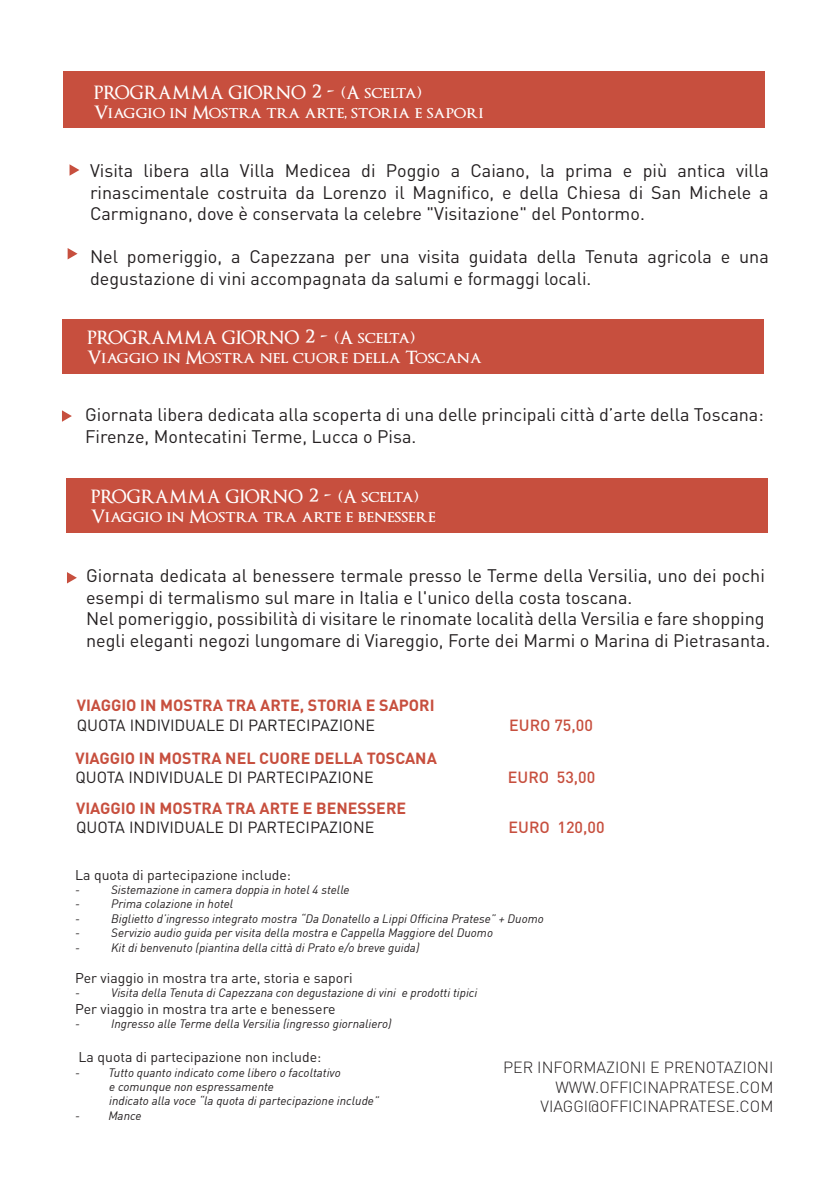
<style>
.page{position:relative;width:840px;height:1191px;background:#fff}
.page>*{position:absolute;margin:0;border:0;box-sizing:border-box;transform-origin:0 0}
.t1{font:18px/21.6px "DIN";color:#231f20}
.t2{font:600 18px/20px "Optimus Princeps";color:#fff}
.t3{font:700 16px "DIN";color:#c74f3e}
.t4{font:16px "DIN";color:#231f20}
.t5{font:300 16px/19.2px "DIN";color:#231f20;text-align:right}
.t6{font:500 16px "DIN";color:#c74f3e}
.t7{font:14px "DIN";color:#231f20}
.t8{font:italic 12px/14.4px "DIN";color:#231f20}
.s1{font-size:22px}
.s2{font-size:24px}
</style>
<div class="page">
<div style="left:63px;top:72px;width:701px;height:56px;background:#c74f3e"></div>
<svg style="left:62px;top:410px;width:10px;height:12px"></svg>
<svg style="left:67px;top:572px;width:10px;height:11px"></svg>
<svg style="left:69px;top:164px;width:10px;height:12px"></svg>
<svg style="left:68px;top:248px;width:9px;height:11px"></svg>
<div style="left:62px;top:319px;width:701px;height:55px;background:#c74f3e"></div>
<div style="left:66px;top:478px;width:700px;height:55px;background:#c74f3e"></div>
<p class="t2" style="left:94px;top:83px;width:391px">PROGRAMMA GIORNO <span class="s1">2</span> <span class="s2">-</span> (A scelta)<br>Viaggio in Mostra tra arte, storia e sapori</p>
<p class="t1" style="left:90px;top:160px;width:680px;text-align:justify">Visita libera alla Villa Medicea di Poggio a Caiano, la prima e più antica villa rinascimentale costruita da Lorenzo il Magnifico, e della Chiesa di San Michele a Carmignano, dove è conservata la celebre "Visitazione" del Pontormo.</p>
<p class="t1" style="left:90px;top:246px;width:680px">Nel pomeriggio, a Capezzana per una visita guidata della Tenuta agricola e una degustazione di vini accompagnata da salumi e formaggi locali.</p>
<p class="t2" style="left:87px;top:328px;width:396px">PROGRAMMA GIORNO <span class="s1">2</span> <span class="s2">-</span> (A scelta)<br>Viaggio in Mostra nel cuore della Toscana</p>
<p class="t1" style="left:85px;top:404px;width:679px">Giornata libera dedicata alla scoperta di una delle principali città d’arte della Toscana:<br>Firenze, Montecatini Terme, Lucca o Pisa.</p>
<p class="t2" style="left:91px;top:487px;width:346px">PROGRAMMA GIORNO <span class="s1">2</span> <span class="s2">-</span> (A scelta)<br>Viaggio in Mostra tra arte e benessere</p>
<p class="t1" style="left:86px;top:565px;width:685px">Giornata dedicata al benessere termale presso le Terme della Versilia, uno dei pochi esempi di termalismo sul mare in Italia e l'unico della costa toscana.<br>Nel pomeriggio, possibilità di visitare le rinomate località della Versilia e fare shopping negli eleganti negozi lungomare di Viareggio, Forte dei Marmi o Marina di Pietrasanta.</p>
<p class="t3" style="left:77px;top:695px;width:359px">VIAGGIO IN MOSTRA TRA ARTE, STORIA E SAPORI</p>
<p class="t4" style="left:77px;top:715px;width:299px">QUOTA INDIVIDUALE DI PARTECIPAZIONE</p>
<p class="t6" style="left:509px;top:714px;width:85px">EURO 75,00</p>
<p class="t3" style="left:75px;top:747px;width:363px">VIAGGIO IN MOSTRA NEL CUORE DELLA TOSCANA</p>
<p class="t4" style="left:75px;top:768px;width:299px">QUOTA INDIVIDUALE DI PARTECIPAZIONE</p>
<p class="t6" style="left:507px;top:766px;width:89px">EURO 53,00</p>
<p class="t3" style="left:76px;top:797px;width:331px">VIAGGIO IN MOSTRA TRA ARTE E BENESSERE</p>
<p class="t4" style="left:76px;top:818px;width:299px">QUOTA INDIVIDUALE DI PARTECIPAZIONE</p>
<p class="t6" style="left:508px;top:816px;width:97px">EURO 120,00</p>
<p class="t7" style="left:75px;top:866px;width:217px">La quota di partecipazione include:</p>
<p class="t8" style="left:75px;top:882px;width:6px">-</p>
<p class="t8" style="left:111px;top:882px;width:240px">Sistemazione in camera doppia in hotel 4 stelle</p>
<p class="t8" style="left:75px;top:896px;width:6px">-</p>
<p class="t8" style="left:111px;top:896px;width:123px">Prima colazione in hotel</p>
<p class="t8" style="left:75px;top:911px;width:6px">-</p>
<p class="t8" style="left:111px;top:911px;width:434px">Biglietto d’ingresso integrato mostra “Da Donatello a Lippi Officina Pratese” + Duomo</p>
<p class="t8" style="left:75px;top:925px;width:6px">-</p>
<p class="t8" style="left:111px;top:925px;width:383px">Servizio audio guida per visita della mostra e Cappella Maggiore del Duomo</p>
<p class="t8" style="left:75px;top:940px;width:6px">-</p>
<p class="t8" style="left:111px;top:940px;width:309px">Kit di benvenuto (piantina della città di Prato e/o breve guida)</p>
<p class="t7" style="left:75px;top:970px;width:279px">Per viaggio in mostra tra arte, storia e sapori</p>
<p class="t8" style="left:75px;top:985px;width:6px">-</p>
<p class="t8" style="left:111px;top:985px;width:367px">Visita della Tenuta di Capezzana con degustazione di vini e prodotti tipici</p>
<p class="t7" style="left:75px;top:1001px;width:262px">Per viaggio in mostra tra arte e benessere</p>
<p class="t8" style="left:75px;top:1016px;width:6px">-</p>
<p class="t8" style="left:111px;top:1016px;width:282px">Ingresso alle Terme della Versilia (ingresso giornaliero)</p>
<p class="t7" style="left:79px;top:1049px;width:244px">La quota di partecipazione non include:</p>
<p class="t8" style="left:109px;top:1064px;width:271px;text-indent:-34px">- Tutto quanto indicato come libero o facoltativo<br>e comunque non espressamente<br>indicato alla voce “la quota di partecipazione include”</p>
<p class="t8" style="left:75px;top:1108px;width:68px">- Mance</p>
<p class="t5" style="left:502px;top:1057px;width:272px">PER INFORMAZIONI E PRENOTAZIONI<br>WWW.OFFICINAPRATESE.COM<br>VIAGGI@OFFICINAPRATESE.COM</p>
</div>
